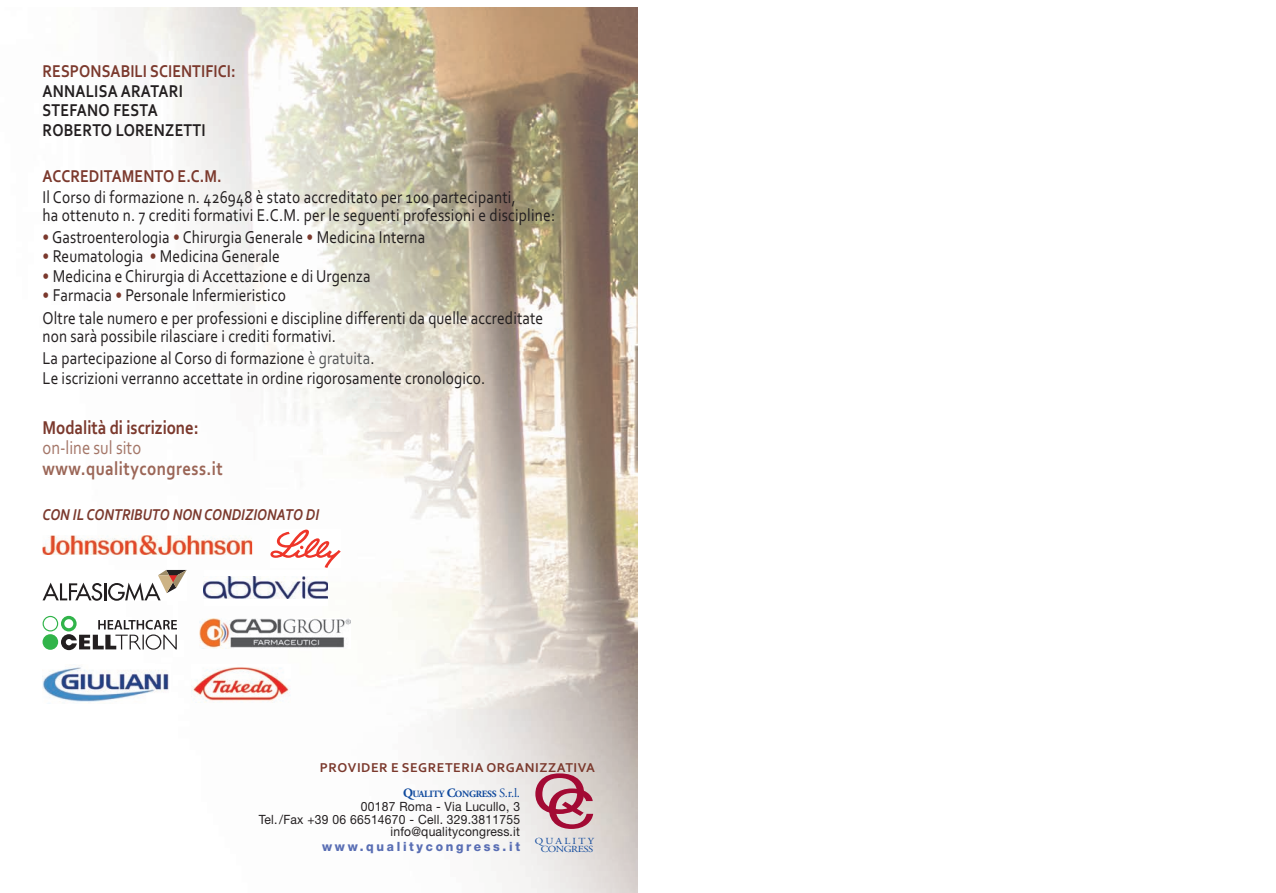
<style>
.page{position:relative;width:1276px;height:893px;background:#fff}
.page>*{position:absolute;margin:0;border:0;box-sizing:border-box;transform-origin:0 0}
.t1{font:53.55px "Helvetica";color:#a30a34;scale:1.3 1}
.t2{font:700 19.5px "Corbel";letter-spacing:.03em;color:#9b6657;scale:.85 1}
.t3{font:700 19.5px "Corbel";color:#7b392d;scale:.85 1}
.t4{font:19.5px "Corbel";color:#a47668;scale:.85 1}
.t5{font:18px/22.5px "Corbel";letter-spacing:.01em;color:#231f20;scale:.85 1}
.t6{font:700 18px "Corbel";letter-spacing:.005em;color:#7b392d;scale:.85 1}
.t7{font:700 18px/19.5px "Corbel";letter-spacing:.015em;color:#231f20;scale:.85 1}
.t8{font:italic 700 16.5px "Corbel";color:#7b392d;scale:.85 1}
.t9{font:700 13.5px "Corbel";letter-spacing:.04em;color:#7b392d}
.t10{font:12.75px/13.5px "Helvetica Neue";letter-spacing:.02em;color:#231f20;text-align:right;scale:.95 1}
.t11{font:800 12.75px "Helvetica Neue";letter-spacing:.22em;color:#596eb4;scale:.95 1}
.t12{font:700 9.6px "Adobe Garamond Pro";letter-spacing:-.035em;color:#0f499d}
.t13{font:9.3px "Adobe Garamond";letter-spacing:-.04em;color:#0f499d;scale:1.15 1}
.t14{font:9.3px "Adobe Garamond Pro";letter-spacing:.215em;color:#0f499d;scale:1.15 1}
.s1{color:#7b392d}
.s2{color:#57585a}
.s3{font-size:12.75px}
.s4{font-weight:400;font-size:12.75px}
</style>
<div class="page">
<img style="left:42px;top:7px;width:596px;height:886px">
<img style="left:43px;top:535px;width:209px;height:20px">
<svg style="left:270px;top:530px;width:71px;height:38px"></svg>
<svg style="left:43px;top:570px;width:144px;height:31px"></svg>
<div style="left:204px;top:570px;width:124px;height:35px;background:#fff"></div>
<img style="left:204px;top:577px;width:124px;height:21px">
<img style="left:199px;top:618px;width:151px;height:31px">
<img style="left:43px;top:664px;width:127px;height:39px">
<img style="left:191px;top:665px;width:99px;height:38px">
<svg style="left:43px;top:616px;width:134px;height:34px"></svg>
<p class="t6" style="left:43px;top:60px;width:228px">RESPONSABILI SCIENTIFICI:</p>
<p class="t7" style="left:43px;top:81px;width:193px">ANNALISA ARATARI<br>STEFANO FESTA<br>ROBERTO LORENZETTI</p>
<p class="t6" style="left:43px;top:165px;width:212px">ACCREDITAMENTO E.C.M.</p>
<p class="t5" style="left:43px;top:188px;width:604px;line-height:18px">Il Corso di formazione n. 426948 è stato accreditato per 100 partecipanti,<br>ha ottenuto n. 7 crediti formativi E.C.M. per le seguenti professioni e discipline:</p>
<p class="t5" style="left:43px;top:225px;width:452px"><span class="s1">•</span> Gastroenterologia <span class="s1">•</span> Chirurgia Generale <span class="s1">•</span> Medicina Interna</p>
<p class="t5" style="left:42px;top:245px;width:281px"><span class="s1">•</span> Reumatologia <span class="s1">•</span> Medicina Generale</p>
<p class="t5" style="left:43px;top:264px;width:387px"><span class="s1">•</span> Medicina e Chirurgia di Accettazione e di Urgenza</p>
<p class="t5" style="left:43px;top:284px;width:590px"><span class="s1">•</span> Farmacia <span class="s1">•</span> Personale Infermieristico<br>Oltre tale numero e per professioni e discipline differenti da quelle accreditate</p>
<p class="t5" style="left:43px;top:324px;width:392px">non sarà possibile rilasciare i crediti formativi.<br>La partecipazione al Corso di formazione <span class="s2">è gratuita</span>.</p>
<p class="t5" style="left:43px;top:366px;width:522px">Le iscrizioni verranno accettate in ordine rigorosamente cronologico.</p>
<p class="t3" style="left:43px;top:415px;width:185px">Modalità di iscrizione:</p>
<p class="t4" style="left:43px;top:436px;width:118px">on-line sul sito</p>
<p class="t2" style="left:43px;top:457px;width:214px">www.qualitycongress.it</p>
<p class="t8" style="left:43px;top:505px;width:327px">CON IL CONTRIBUTO NON CONDIZIONATO DI</p>
<p class="t9" style="left:320px;top:759px;width:277px">PROVIDER E SEGRETERIA ORGANIZZATIVA</p>
<h1 class="t1" style="left:532px;top:763px;width:43px">Q</h1>
<p class="t14" style="left:535px;top:837px;width:53px">QUALITY</p>
<p class="t12" style="left:403px;top:790px;width:118px"><span class="s3">Q</span>UALITY <span class="s3">C</span>ONGRESS <span class="s4">S.r.l.</span></p>
<p class="t10" style="left:259px;top:799px;width:277px">00187 Roma - Via Lucullo, 3<br>Tel./Fax +39 06 66514670 - Cell. 329.3811755</p>
<p class="t10" style="left:390px;top:825px;width:138px">info@qualitycongress.it</p>
<p class="t11" style="left:322px;top:842px;width:210px">www.qualitycongress.it</p>
<h1 class="t1" style="left:546px;top:778px;width:40px">C</h1>
<p class="t13" style="left:541px;top:845px;width:47px">CONGRESS</p>
</div>
